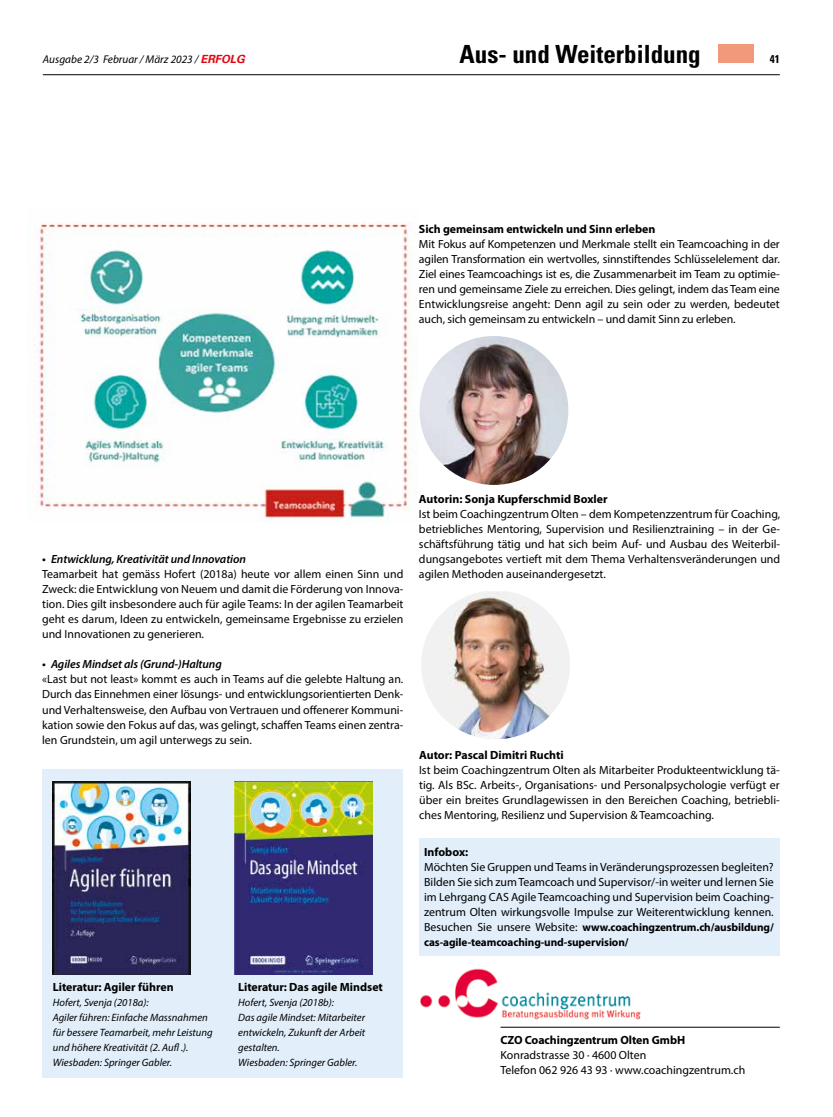
<style>
.page{position:relative;width:833px;height:1117px;background:#fff}
.page>*{position:absolute;margin:0;border:0;box-sizing:border-box;transform-origin:0 0}
.t1{font:700 condensed 25px "Univers";color:#000}
.t2{font:11.88px/15px "Myriad Pro";color:#000}
.t3{font:700 11.88px "Myriad Pro";color:#000}
.t4{font:700 11.25px/15px "Myriad Pro";letter-spacing:-.01em;color:#000}
.t5{font:italic 11.25px "Myriad Pro";color:#000}
.t6{font:700 condensed 11.25px "Univers";color:#000}
.t7{font:italic 10.62px/15px "Myriad Pro";color:#000}
.s1{font-family:"Univers";font-weight:700;color:#e30613}
.s2{font-weight:700}
.s3{font-weight:600;font-style:italic}
.s4{font-weight:400;font-size:11.88px}
</style>
<div class="page">
<hr style="left:43px;top:74px;width:737px;height:1px;background:#000">
<div style="left:43px;top:769px;width:360px;height:308px;background:#e2eefa"></div>
<div style="left:718px;top:44px;width:36px;height:18px;background:#f3997b"></div>
<img style="left:420px;top:968px;width:221px;height:51px">
<hr style="left:500px;top:1026px;width:280px;height:1px;background:#000">
<div style="left:419px;top:837px;width:361px;height:118px;background:#e2eefa"></div>
<img style="left:34px;top:222px;width:383px;height:300px">
<img style="left:52px;top:781px;width:139px;height:193px">
<img style="left:234px;top:781px;width:138px;height:193px">
<img style="left:419px;top:336px;width:149px;height:149px;border-radius:74px">
<img style="left:421px;top:591px;width:149px;height:148px">
<p class="t5" style="left:43px;top:52px;width:204px">Ausgabe 2/3 Februar / März 2023 / <span class="s1">ERFOLG</span></p>
<p class="t1" style="left:459px;top:38px;width:243px">Aus- und Weiterbildung</p>
<p class="t6" style="left:770px;top:52px;width:11px">41</p>
<p class="t2" style="left:419px;top:221px;width:362px"><span class="s2">Sich gemeinsam entwickeln und Sinn erleben<br></span>Mit Fokus auf Kompetenzen und Merkmale stellt ein Teamcoaching in der agilen Transformation ein wertvolles, sinnstiftendes Schlüsselelement dar.<br>Ziel eines Teamcoachings ist es, die Zusammenarbeit im Team zu optimie&shy;ren und gemeinsame Ziele zu erreichen. Dies gelingt, indem das Team eine Entwicklungsreise angeht: Denn agil zu sein oder zu werden, bedeutet auch, sich gemeinsam zu entwickeln – und damit Sinn zu erleben.</p>
<p class="t2" style="left:42px;top:551px;width:363px"><span class="s3">• Entwicklung, Kreativität und Innovation<br></span>Teamarbeit hat gemäss Hofert (2018a) heute vor allem einen Sinn und Zweck: die Entwicklung von Neuem und damit die Förderung von Innova&shy;tion. Dies gilt insbesondere auch für agile Teams: In der agilen Teamarbeit geht es darum, Ideen zu entwickeln, gemeinsame Ergebnisse zu erzielen und Innovationen zu generieren.</p>
<p class="t2" style="left:42px;top:656px;width:363px"><span class="s3">• Agiles Mindset als (Grund-)Haltung<br></span>«Last but not least» kommt es auch in Teams auf die gelebte Haltung an.<br>Durch das Einnehmen einer lösungs- und entwicklungsorientierten Denk&shy;und Verhaltensweise, den Aufbau von Vertrauen und offenerer Kommuni&shy;kation sowie den Fokus auf das, was gelingt, schaffen Teams einen zentra&shy;len Grundstein, um agil unterwegs zu sein.</p>
<p class="t3" style="left:53px;top:979px;width:122px">Literatur: Agiler führen</p>
<p class="t7" style="left:53px;top:994px;width:161px">Hofert, Svenja (2018a):<br>Agiler führen: Einfache Massnahmen für bessere Teamarbeit, mehr Leistung und höhere Kreativität (2. Aufl .).<br>Wiesbaden: Springer Gabler.</p>
<p class="t3" style="left:238px;top:979px;width:146px">Literatur: Das agile Mindset</p>
<p class="t7" style="left:238px;top:994px;width:129px">Hofert, Svenja (2018b):<br>Das agile Mindset: Mitarbeiter entwickeln, Zukunft der Arbeit gestalten.<br>Wiesbaden: Springer Gabler.</p>
<p class="t2" style="left:419px;top:491px;width:363px"><span class="s2">Autorin: Sonja Kupferschmid Boxler<br></span>Ist beim Coachingzentrum Olten – dem Kompetenzzentrum für Coaching, betriebliches Mentoring, Supervision und Resilienztraining – in der Ge&shy;schäftsführung tätig und hat sich beim Auf- und Ausbau des Weiterbil&shy;dungsangebotes vertieft mit dem Thema Verhaltensveränderungen und agilen Methoden auseinandergesetzt.</p>
<p class="t2" style="left:419px;top:746px;width:362px"><span class="s2">Autor: Pascal Dimitri Ruchti<br></span>Ist beim Coachingzentrum Olten als Mitarbeiter Produkteentwicklung tä&shy;tig. Als BSc. Arbeits-, Organisations- und Personalpsychologie verfügt er über ein breites Grundlagewissen in den Bereichen Coaching, betriebli&shy;ches Mentoring, Resilienz und Supervision &amp; Teamcoaching.</p>
<p class="t2" style="left:424px;top:844px;width:351px"><span class="s2">Infobox:<br></span>Möchten Sie Gruppen und Teams in Veränderungsprozessen begleiten?<br>Bilden Sie sich zum Teamcoach und Supervisor/-in weiter und lernen Sie im Lehrgang CAS Agile Teamcoaching und Supervision beim Coaching&shy;zentrum Olten wirkungsvolle Impulse zur Weiterentwicklung kennen.</p>
<p class="t4" style="left:424px;top:919px;width:351px"><span class="s4">Besuchen Sie unsere Website:</span> www.coachingzentrum.ch/ausbildung/ cas-agile-teamcoaching-und-supervision/</p>
<p class="t2" style="left:500px;top:1031px;width:246px"><span class="s2">CZO Coachingzentrum Olten GmbH<br></span>Konradstrasse 30 · 4600 Olten<br>Telefon 062 926 43 93 · www.coachingzentrum.ch</p>
</div>
